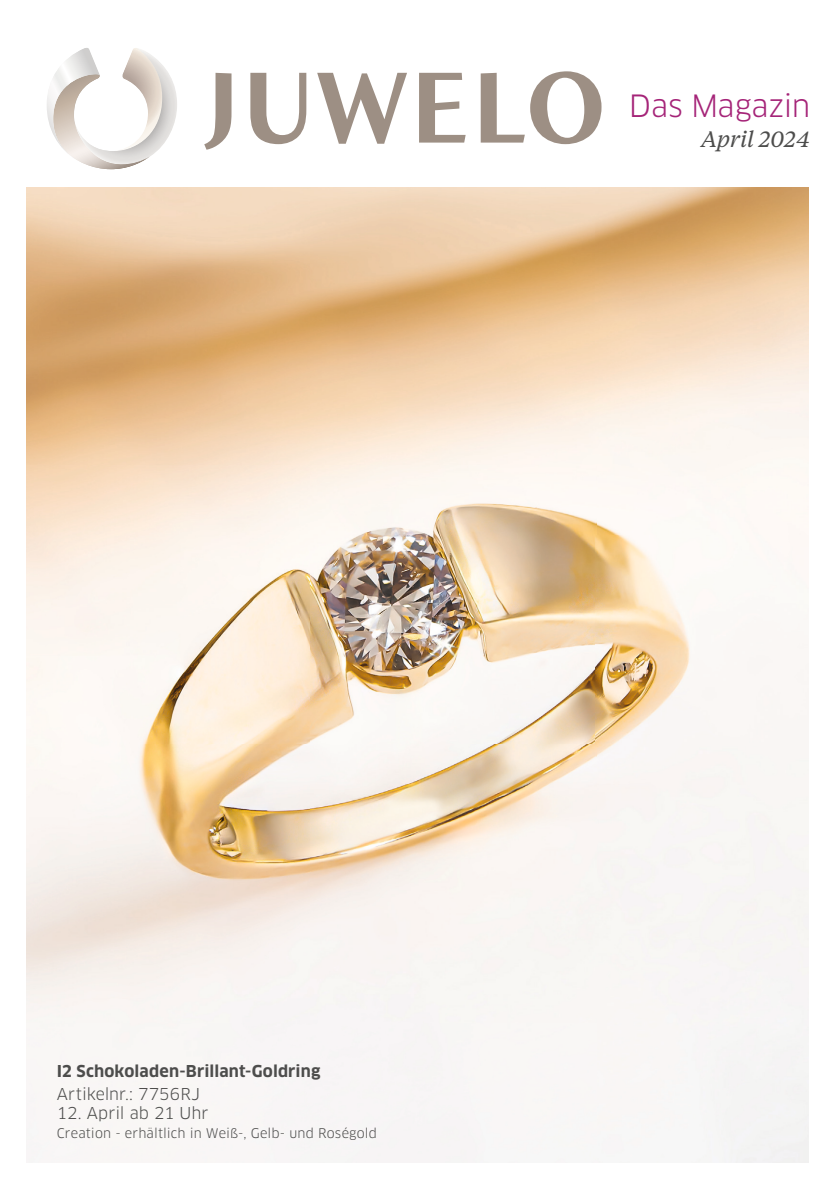
<style>
.page{position:relative;width:840px;height:1191px;background:#fff}
.page>*{position:absolute;margin:0;border:0;box-sizing:border-box;transform-origin:0 0}
.t1{font:30px "Clan Pro";letter-spacing:-.01em;color:#a52478}
.t2{font:italic 22px "Tiempos Text";letter-spacing:-.005em;color:#4d4d4c}
.t3{font:16px "Clan Pro";color:#4d4d4c}
.t4{font:700 16px "Clan Pro";letter-spacing:.01em;color:#4d4d4c}
.t5{font:13px "Clan Pro";letter-spacing:.01em;color:#4d4d4c}
</style>
<div class="page">
<img style="left:27px;top:188px;width:781px;height:974px">
<svg style="left:530px;top:71px;width:71px;height:73px"></svg>
<svg style="left:204px;top:73px;width:27px;height:77px"></svg>
<svg style="left:250px;top:73px;width:56px;height:71px"></svg>
<svg style="left:317px;top:73px;width:90px;height:71px"></svg>
<svg style="left:419px;top:73px;width:46px;height:70px"></svg>
<svg style="left:480px;top:73px;width:44px;height:70px"></svg>
<svg style="left:47px;top:48px;width:130px;height:121px"></svg>
<h1 class="t1" style="left:628px;top:88px;width:183px">Das Magazin</h1>
<h2 class="t2" style="left:700px;top:124px;width:110px">April 2024</h2>
<p class="t4" style="left:57px;top:1062px;width:265px">I2 Schokoladen-Brillant-Goldring</p>
<p class="t3" style="left:57px;top:1084px;width:145px">Artikelnr.: 7756RJ</p>
<p class="t3" style="left:57px;top:1103px;width:153px">12. April ab 21 Uhr</p>
<p class="t5" style="left:57px;top:1125px;width:321px">Creation - erhältlich in Weiß-, Gelb- und Roségold</p>
</div>
